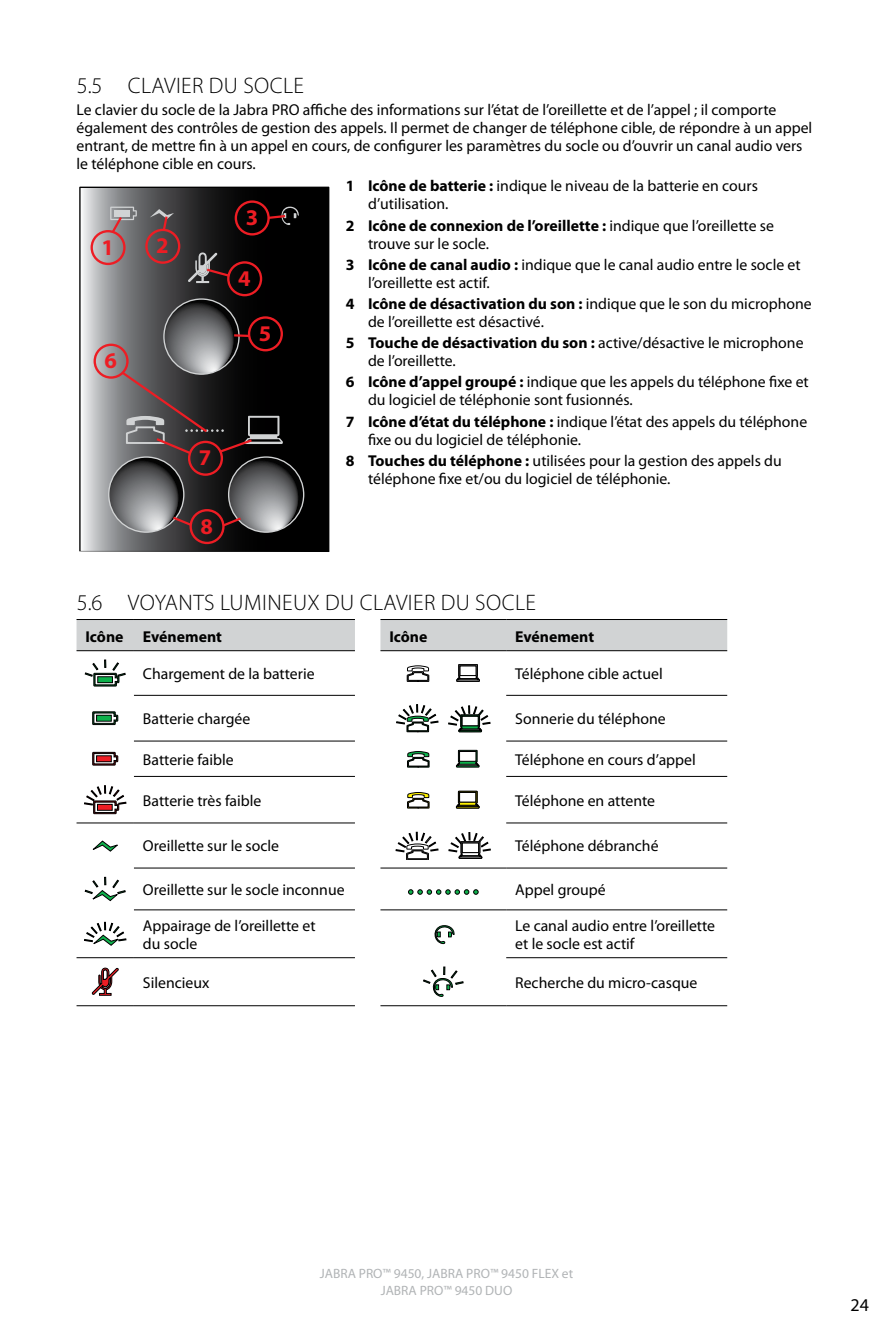
<style>
.page{position:relative;width:893px;height:1340px;background:#fff}
.page>*{position:absolute;margin:0;border:0;box-sizing:border-box;transform-origin:0 0}
.t1{font:300 22.5px "Myriad Pro";letter-spacing:.02em;color:#000}
.t2{font:700 22.5px "Myriad Pro";color:#ed1d24}
.t3{font:18px "Myriad Pro";color:#000}
.t4{font:15.75px/18px "Myriad Pro";color:#000}
.t5{font:700 15.75px "Myriad Pro";color:#000}
.t6{font:13.5px/16.2px "Myriad Pro";color:#b1b4b6;text-align:center}
.s1{font-weight:700}
</style>
<div class="page">
<svg style="left:79px;top:186px;width:251px;height:366px;background:#444243"></svg>
<svg style="left:229px;top:457px;width:75px;height:75px;background:#6f7072"></svg>
<div style="left:228px;top:456px;width:76px;height:77px;border:1px solid #d1d3d4;border-radius:50%"></div>
<svg style="left:109px;top:457px;width:75px;height:75px;background:#6f7072"></svg>
<div style="left:108px;top:456px;width:76px;height:77px;border:1px solid #d1d3d4;border-radius:50%"></div>
<svg style="left:164px;top:299px;width:75px;height:75px;background:#6e6f71"></svg>
<svg style="left:110px;top:207px;width:27px;height:28px"></svg>
<svg style="left:171px;top:515px;width:22px;height:12px"></svg>
<div style="left:189px;top:509px;width:36px;height:35px;border:2px solid #ed1d24;border-radius:50%"></div>
<div style="left:188px;top:441px;width:35px;height:35px;border:2px solid #ed1d24;border-radius:50%"></div>
<div style="left:248px;top:316px;width:35px;height:35px;border:2px solid #ed1d24;border-radius:50%"></div>
<div style="left:227px;top:261px;width:35px;height:35px;border:2px solid #ed1d24;border-radius:50%"></div>
<div style="left:235px;top:200px;width:35px;height:35px;border:2px solid #ed1d24;border-radius:50%"></div>
<div style="left:91px;top:230px;width:35px;height:35px;border:2px solid #ed1d24;border-radius:50%"></div>
<div style="left:145px;top:229px;width:35px;height:35px;border:2px solid #ed1d24;border-radius:50%"></div>
<hr style="left:234px;top:334px;width:15px;height:3px;background:#ed1d24">
<svg style="left:150px;top:209px;width:24px;height:24px"></svg>
<svg style="left:188px;top:252px;width:43px;height:31px"></svg>
<svg style="left:266px;top:205px;width:33px;height:20px"></svg>
<div style="left:94px;top:343px;width:35px;height:36px;border:2px solid #ed1d24;border-radius:50%"></div>
<svg style="left:120px;top:370px;width:163px;height:86px;background:#3c3536"></svg>
<svg style="left:220px;top:515px;width:23px;height:13px"></svg>
<div style="left:77px;top:620px;width:650px;height:30px;background:#d1d3d4"></div>
<hr style="left:77px;top:619px;width:57px;height:1px;background:#000">
<hr style="left:134px;top:619px;width:221px;height:1px;background:#000">
<hr style="left:380px;top:619px;width:126px;height:1px;background:#000">
<hr style="left:506px;top:619px;width:221px;height:1px;background:#000">
<hr style="left:77px;top:650px;width:57px;height:1px;background:#000">
<hr style="left:134px;top:650px;width:221px;height:1px;background:#000">
<hr style="left:380px;top:650px;width:126px;height:1px;background:#000">
<hr style="left:506px;top:650px;width:221px;height:1px;background:#000">
<hr style="left:134px;top:695px;width:221px;height:1px;background:#000">
<hr style="left:506px;top:695px;width:221px;height:1px;background:#000">
<hr style="left:134px;top:740px;width:221px;height:1px;background:#000">
<hr style="left:506px;top:740px;width:221px;height:1px;background:#000">
<hr style="left:134px;top:776px;width:221px;height:1px;background:#000">
<hr style="left:506px;top:776px;width:221px;height:1px;background:#000">
<hr style="left:77px;top:822px;width:57px;height:1px;background:#000">
<hr style="left:134px;top:822px;width:221px;height:1px;background:#000">
<hr style="left:506px;top:822px;width:221px;height:1px;background:#000">
<hr style="left:134px;top:867px;width:221px;height:1px;background:#000">
<hr style="left:380px;top:867px;width:126px;height:1px;background:#000">
<hr style="left:506px;top:867px;width:221px;height:1px;background:#000">
<hr style="left:134px;top:909px;width:221px;height:1px;background:#000">
<hr style="left:380px;top:909px;width:126px;height:1px;background:#000">
<hr style="left:506px;top:909px;width:221px;height:1px;background:#000">
<hr style="left:77px;top:957px;width:57px;height:1px;background:#000">
<hr style="left:77px;top:1005px;width:57px;height:1px;background:#000">
<hr style="left:134px;top:957px;width:221px;height:1px;background:#000">
<hr style="left:134px;top:1005px;width:221px;height:1px;background:#000">
<hr style="left:380px;top:1005px;width:126px;height:1px;background:#000">
<hr style="left:506px;top:957px;width:221px;height:1px;background:#000">
<hr style="left:506px;top:1005px;width:221px;height:1px;background:#000">
<svg style="left:85px;top:660px;width:40px;height:26px"></svg>
<svg style="left:407px;top:665px;width:22px;height:16px"></svg>
<svg style="left:456px;top:664px;width:24px;height:17px"></svg>
<svg style="left:93px;top:711px;width:25px;height:13px"></svg>
<div style="left:97px;top:715px;width:14px;height:6px;background:#0db14b"></div>
<div style="left:97px;top:715px;width:14px;height:6px;border:1px solid #000"></div>
<svg style="left:396px;top:704px;width:42px;height:28px"></svg>
<svg style="left:448px;top:705px;width:42px;height:27px"></svg>
<svg style="left:93px;top:752px;width:25px;height:13px"></svg>
<svg style="left:97px;top:755px;width:14px;height:6px"></svg>
<svg style="left:407px;top:751px;width:22px;height:16px"></svg>
<svg style="left:456px;top:750px;width:23px;height:17px"></svg>
<svg style="left:84px;top:785px;width:42px;height:28px"></svg>
<div style="left:98px;top:804px;width:14px;height:6px;background:#ed1d24"></div>
<div style="left:97px;top:804px;width:15px;height:6px;border:1px solid #000"></div>
<svg style="left:407px;top:792px;width:22px;height:16px"></svg>
<svg style="left:456px;top:791px;width:23px;height:17px"></svg>
<svg style="left:92px;top:841px;width:26px;height:10px"></svg>
<svg style="left:396px;top:832px;width:42px;height:27px"></svg>
<svg style="left:449px;top:832px;width:42px;height:26px"></svg>
<svg style="left:85px;top:877px;width:40px;height:23px"></svg>
<svg style="left:408px;top:889px;width:70px;height:5px"></svg>
<svg style="left:84px;top:922px;width:42px;height:23px"></svg>
<svg style="left:434px;top:925px;width:21px;height:18px"></svg>
<svg style="left:92px;top:967px;width:27px;height:28px"></svg>
<svg style="left:423px;top:966px;width:40px;height:30px"></svg>
<h1 class="t1" style="left:77px;top:72px;width:76px">5.5 CLAVIER</h1>
<h1 class="t1" style="left:209px;top:72px;width:48px">DU SOCLE</h1>
<p class="t4" style="left:77px;top:100px;width:737px">Le clavier du socle de la Jabra PRO affiche des informations sur l’état de l’oreillette et de l’appel ; il comporte également des contrôles de gestion des appels. Il permet de changer de téléphone cible, de répondre à un appel entrant, de mettre fin à un appel en cours, de configurer les paramètres du socle ou d’ouvrir un canal audio vers le téléphone cible en cours.</p>
<h1 class="t2" style="left:102px;top:232px;width:14px">1</h1>
<h1 class="t2" style="left:156px;top:231px;width:14px">2</h1>
<h1 class="t2" style="left:105px;top:346px;width:14px">6</h1>
<h1 class="t2" style="left:246px;top:203px;width:14px">3</h1>
<h1 class="t2" style="left:238px;top:263px;width:14px">4</h1>
<h1 class="t2" style="left:259px;top:318px;width:14px">5</h1>
<h1 class="t2" style="left:199px;top:443px;width:14px">7</h1>
<h1 class="t2" style="left:200px;top:511px;width:14px">8</h1>
<p class="t4" style="left:368px;top:177px;width:391px;text-indent:-22px"><span class="s1">1 Icône de batterie :</span> indique le niveau de la batterie en cours d’utilisation.</p>
<p class="t4" style="left:368px;top:216px;width:408px;text-indent:-22px"><span class="s1">2 Icône de connexion de l’oreillette :</span> indique que l’oreillette se trouve sur le socle.</p>
<p class="t4" style="left:368px;top:255px;width:434px;text-indent:-22px"><span class="s1">3 Icône de canal audio :</span> indique que le canal audio entre le socle et l’oreillette est actif.</p>
<p class="t4" style="left:368px;top:294px;width:445px;text-indent:-22px"><span class="s1">4 Icône de désactivation du son :</span> indique que le son du microphone de l’oreillette est désactivé.</p>
<p class="t4" style="left:368px;top:334px;width:437px;text-indent:-22px"><span class="s1">5 Touche de désactivation du son :</span> active/désactive le microphone de l’oreillette.</p>
<p class="t4" style="left:368px;top:373px;width:442px;text-indent:-22px"><span class="s1">6 Icône d’appel groupé :</span> indique que les appels du téléphone fixe et du logiciel de téléphonie sont fusionnés.</p>
<p class="t4" style="left:368px;top:412px;width:441px;text-indent:-22px"><span class="s1">7 Icône d’état du téléphone :</span> indique l’état des appels du téléphone fixe ou du logiciel de téléphonie.</p>
<p class="t4" style="left:368px;top:451px;width:415px;text-indent:-22px"><span class="s1">8 Touches du téléphone :</span> utilisées pour la gestion des appels du téléphone fixe et/ou du logiciel de téléphonie.</p>
<h1 class="t1" style="left:77px;top:588px;width:102px">5.6 VOYANTS</h1>
<h1 class="t1" style="left:220px;top:588px;width:13px">LUMINEU</h1>
<h1 class="t1" style="left:308px;top:588px;width:64px">X DU CLAVIER</h1>
<h1 class="t1" style="left:441px;top:588px;width:48px">DU SOCLE</h1>
<p class="t5" style="left:86px;top:626px;width:138px">Icône Evénement</p>
<p class="t5" style="left:389px;top:626px;width:40px">Icône</p>
<p class="t5" style="left:515px;top:626px;width:80px">Evénement</p>
<p class="t4" style="left:143px;top:664px;width:173px">Chargement de la batterie</p>
<p class="t4" style="left:515px;top:664px;width:149px">Téléphone cible actuel</p>
<p class="t4" style="left:143px;top:709px;width:109px">Batterie chargée</p>
<p class="t4" style="left:515px;top:709px;width:152px">Sonnerie du téléphone</p>
<p class="t4" style="left:143px;top:750px;width:92px">Batterie faible</p>
<p class="t4" style="left:515px;top:750px;width:182px">Téléphone en cours d’appel</p>
<p class="t4" style="left:143px;top:791px;width:120px">Batterie très faible</p>
<p class="t4" style="left:515px;top:791px;width:141px">Téléphone en attente</p>
<p class="t4" style="left:143px;top:836px;width:138px">Oreillette sur le socle</p>
<p class="t4" style="left:515px;top:836px;width:145px">Téléphone débranché</p>
<p class="t4" style="left:143px;top:880px;width:203px">Oreillette sur le socle inconnue</p>
<p class="t4" style="left:515px;top:880px;width:92px">Appel groupé</p>
<p class="t4" style="left:143px;top:916px;width:174px">Appairage de l’oreillette et du socle</p>
<p class="t4" style="left:515px;top:916px;width:201px">Le canal audio entre l’oreillette et le socle est actif</p>
<p class="t4" style="left:143px;top:973px;width:68px">Silencieux</p>
<p class="t4" style="left:515px;top:973px;width:184px">Recherche du micro-casque</p>
<p class="t6" style="left:320px;top:1265px;width:255px">JABRA PRO™ 9450, JABRA PRO™ 9450 FLEX et<br>JABRA PRO™ 9450 DUO</p>
<p class="t3" style="left:851px;top:1293px;width:20px">24</p>
</div>
